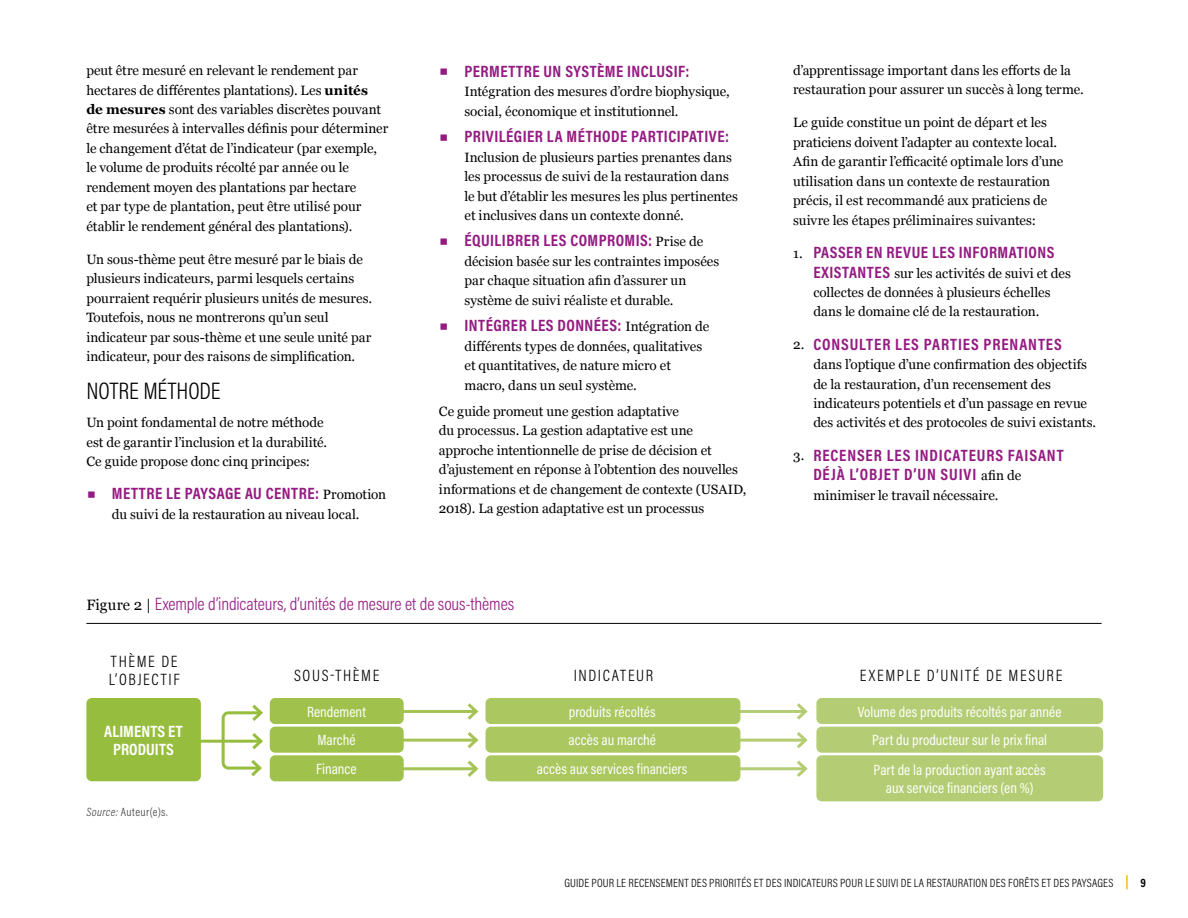
<style>
.page{position:relative;width:1188px;height:918px;background:#fff}
.page>*{position:absolute;margin:0;border:0;box-sizing:border-box;transform-origin:0 0}
.t1{font:300 24px "Acumin Pro Cond";letter-spacing:-.005em;color:#000}
.t2{font:300 18px "Acumin Pro Cond";letter-spacing:-.005em;color:#941b82}
.t3{font:700 16.5px "Acumin Pro Cond";letter-spacing:.03em;color:#941b82}
.t4{font:700 16.5px/19.5px "Acumin Pro Cond";letter-spacing:.055em;color:#941b82}
.t5{font:300 16.5px/18px "Acumin Pro Cond";letter-spacing:.1em;color:#000}
.t6{font:700 16.5px/18px "Acumin Pro Cond";letter-spacing:.005em;color:#fff;text-align:center}
.t7{font:15px/18px "Acumin Pro Cond";letter-spacing:.005em;color:#fff;text-align:center}
.t8{font:13.5px/19.5px "Georgia";color:#000}
.t9{font:300 12px "Acumin Pro Cond";letter-spacing:.015em;color:#000}
.t10{font:300 12px "Acumin Pro Cond";letter-spacing:.035em;color:#414042}
.t11{font:700 12px "Acumin Pro Cond";color:#000}
.s1{font-weight:700}
.s2{font-family:"Georgia";font-weight:400;font-size:28.5px}
.s3{font-family:"Georgia";font-weight:400;font-size:13.5px;color:#000}
.s4{font-family:"Georgia";font-weight:400;font-size:15px;color:#000}
.s5{font-family:"Acumin Pro Cond";font-weight:700;font-size:16.5px;color:#941b82}
.s6{font-style:italic}
</style>
<div class="page">
<svg style="left:1126px;top:875px;width:2px;height:14px"></svg>
<hr style="left:86px;top:623px;width:1016px;height:1px;background:#000">
<hr style="left:197px;top:740px;width:64px;height:3px;background:#96bd3d">
<hr style="left:401px;top:710px;width:75px;height:3px;background:#a5c455">
<svg style="left:467px;top:703px;width:12px;height:17px"></svg>
<hr style="left:730px;top:710px;width:75px;height:3px;background:#b4cd74">
<svg style="left:797px;top:703px;width:11px;height:17px"></svg>
<hr style="left:401px;top:739px;width:75px;height:3px;background:#a5c455">
<svg style="left:464px;top:732px;width:15px;height:17px"></svg>
<hr style="left:730px;top:739px;width:75px;height:3px;background:#b4cd74">
<svg style="left:794px;top:732px;width:14px;height:17px"></svg>
<hr style="left:401px;top:767px;width:75px;height:3px;background:#a5c455">
<svg style="left:464px;top:760px;width:15px;height:17px"></svg>
<hr style="left:730px;top:767px;width:75px;height:3px;background:#b4cd74">
<svg style="left:794px;top:760px;width:14px;height:17px"></svg>
<svg style="left:220px;top:704px;width:43px;height:73px"></svg>
<div style="left:86px;top:698px;width:115px;height:83px;background:#96bd3d;border-radius:5px"></div>
<div style="left:270px;top:698px;width:134px;height:26px;background:#a0c24c;border-radius:5px"></div>
<div style="left:486px;top:698px;width:254px;height:26px;background:#aac760;border-radius:5px"></div>
<div style="left:816px;top:698px;width:287px;height:26px;background:#b4cd74;border-radius:5px"></div>
<div style="left:270px;top:727px;width:134px;height:26px;background:#a0c24c;border-radius:5px"></div>
<div style="left:486px;top:727px;width:254px;height:26px;background:#aac760;border-radius:5px"></div>
<div style="left:816px;top:727px;width:287px;height:26px;background:#b4cd74;border-radius:5px"></div>
<div style="left:270px;top:755px;width:134px;height:26px;background:#a0c24c;border-radius:5px"></div>
<div style="left:486px;top:755px;width:254px;height:26px;background:#aac760;border-radius:5px"></div>
<div style="left:816px;top:755px;width:287px;height:46px;background:#b4cd74;border-radius:5px"></div>
<p class="t8" style="left:86px;top:60px;width:303px">peut être mesuré en relevant le rendement par hectares de différentes plantations). Les <span class="s1">unités<br>de mesures</span> sont des variables discrètes pouvant être mesurées à intervalles définis pour déterminer le changement d’état de l’indicateur (par exemple, le volume de produits récolté par année ou le rendement moyen des plantations par hectare<br>et par type de plantation, peut être utilisé pour établir le rendement général des plantations).</p>
<p class="t8" style="left:86px;top:249px;width:287px">Un sous-thème peut être mesuré par le biais de plusieurs indicateurs, parmi lesquels certains pourraient requérir plusieurs unités de mesures.<br>Toutefois, nous ne montrerons qu’un seul indicateur par sous-thème et une seule unité par indicateur, pour des raisons de simplification.</p>
<h1 class="t1" style="left:86px;top:375px;width:136px">NOTRE MÉTHODE</h1>
<p class="t8" style="left:86px;top:412px;width:242px">Un point fondamental de notre méthode est de garantir l’inclusion et la durabilité.<br>Ce guide propose donc cinq principes:</p>
<p class="t3" style="left:86px;top:483px;width:301px"><span class="s2">▪</span> METTRE LE PAYSAGE AU CENTRE: <span class="s3">Promotion</span></p>
<p class="t8" style="left:112px;top:504px;width:249px">du suivi de la restauration au niveau local.</p>
<p class="t3" style="left:439px;top:60px;width:252px"><span class="s2">▪</span> PERMETTRE UN SYSTÈME INCLUSIF:</p>
<p class="t8" style="left:464px;top:81px;width:267px">Intégration des mesures d’ordre biophysique, social, économique et institutionnel.</p>
<p class="t3" style="left:439px;top:126px;width:292px"><span class="s2">▪</span> PRIVILÉGIER LA MÉTHODE PARTICIPATIVE:</p>
<p class="t8" style="left:464px;top:147px;width:275px">Inclusion de plusieurs parties prenantes dans les processus de suivi de la restauration dans le but d’établir les mesures les plus pertinentes et inclusives dans un contexte donné.</p>
<p class="t3" style="left:439px;top:230px;width:266px"><span class="s2">▪</span> ÉQUILIBRER LES COMPROMIS: <span class="s3">Prise de</span></p>
<p class="t8" style="left:464px;top:251px;width:256px">décision basée sur les contraintes imposées par chaque situation afin d’assurer un système de suivi réaliste et durable.</p>
<p class="t3" style="left:439px;top:315px;width:272px"><span class="s2">▪</span> INTÉGRER LES DONNÉES: <span class="s3">Intégration de</span></p>
<p class="t8" style="left:464px;top:336px;width:239px">différents types de données, qualitatives et quantitatives, de nature micro et macro, dans un seul système.</p>
<p class="t8" style="left:439px;top:401px;width:309px">Ce guide promeut une gestion adaptative<br>du processus. La gestion adaptative est une approche intentionnelle de prise de décision et d’ajustement en réponse à l’obtention des nouvelles informations et de changement de contexte (USAID, 2018). La gestion adaptative est un processus</p>
<h2 class="t2" style="left:86px;top:592px;width:429px"><span class="s4">Figure 2 |</span> Exemple d’indicateurs, d’unités de mesure et de sous-thèmes</h2>
<p class="t8" style="left:793px;top:60px;width:292px">d’apprentissage important dans les efforts de la restauration pour assurer un succès à long terme.</p>
<p class="t8" style="left:793px;top:112px;width:272px">Le guide constitue un point de départ et les praticiens doivent l’adapter au contexte local.<br>Afin de garantir l’efficacité optimale lors d’une utilisation dans un contexte de restauration précis, il est recommandé aux praticiens de suivre les étapes préliminaires suivantes:</p>
<p class="t3" style="left:793px;top:241px;width:263px"><span class="s3">1.</span> PASSER EN REVUE LES INFORMATIONS</p>
<p class="t8" style="left:813px;top:263px;width:259px"><span class="s5">EXISTANTES</span> sur les activités de suivi et des collectes de données à plusieurs échelles dans le domaine clé de la restauration.</p>
<p class="t4" style="left:793px;top:334px;width:270px"><span class="s3">2.</span> CONSULTER LES PARTIES PRENANTES</p>
<p class="t8" style="left:813px;top:354px;width:284px">dans l’optique d’une confirmation des objectifs de la restauration, d’un recensement des indicateurs potentiels et d’un passage en revue des activités et des protocoles de suivi existants.</p>
<p class="t4" style="left:813px;top:445px;width:252px;text-indent:-20px"><span class="s3">3.</span> RECENSER LES INDICATEURS FAISANT<br>DÉJÀ L’OBJET D’UN SUIVI <span class="s3">afin de</span></p>
<p class="t8" style="left:813px;top:485px;width:187px">minimiser le travail nécessaire.</p>
<p class="t5" style="left:109px;top:652px;width:72px">THÈME DE<br>L’OBJECTIF</p>
<p class="t6" style="left:104px;top:722px;width:80px">ALIMENTS ET<br>PRODUITS</p>
<p class="t10" style="left:86px;top:804px;width:83px"><span class="s6">Source:</span> Auteur(e)s.</p>
<p class="t5" style="left:294px;top:666px;width:87px">SOUS-THÈME</p>
<p class="t5" style="left:574px;top:666px;width:81px">INDICATEUR</p>
<p class="t5" style="left:860px;top:666px;width:204px">EXEMPLE D’UNITÉ DE MESURE</p>
<p class="t7" style="left:307px;top:702px;width:60px">Rendement</p>
<p class="t7" style="left:569px;top:702px;width:89px">produits récoltés</p>
<p class="t7" style="left:858px;top:702px;width:205px">Volume des produits récoltés par année</p>
<p class="t7" style="left:317px;top:731px;width:40px">Marché</p>
<p class="t7" style="left:569px;top:731px;width:89px">accès au marché</p>
<p class="t7" style="left:872px;top:731px;width:176px">Part du producteur sur le prix final</p>
<p class="t7" style="left:316px;top:759px;width:42px">Finance</p>
<p class="t7" style="left:537px;top:759px;width:152px">accès aux services financiers</p>
<p class="t7" style="left:874px;top:760px;width:174px">Part de la production ayant accès aux service financiers (en %)</p>
<p class="t9" style="left:564px;top:875px;width:550px">GUIDE POUR LE RECENSEMENT DES PRIORITÉS ET DES INDICATEURS POUR LE SUIVI DE LA RESTAURATION DES FORÊTS ET DES PAYSAGES</p>
<p class="t11" style="left:1140px;top:875px;width:7px">9</p>
</div>
